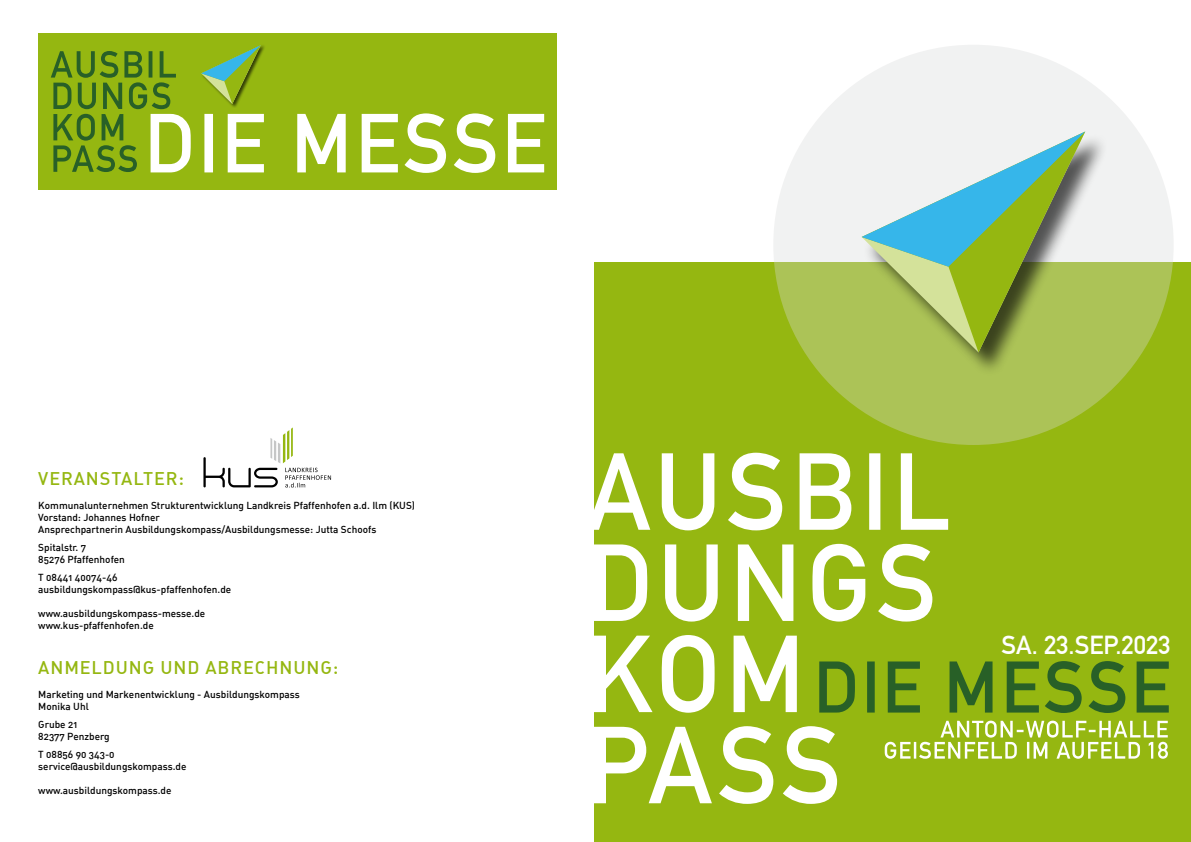
<style>
.page{position:relative;width:1191px;height:842px;background:#fff}
.page>*{position:absolute;margin:0;border:0;box-sizing:border-box;transform-origin:0 0}
.t1{font:700 25.5px "DIN Alternate";color:#fff}
.t2{font:700 23.6px "DIN Alternate";letter-spacing:.025em;color:#fff}
.t3{font:18px "DIN Medium Alternate";letter-spacing:.05em;color:#95b711}
.t4{font:10px/12px "DIN Medium Alternate";color:#000}
</style>
<div class="page">
<div style="left:595px;top:263px;width:596px;height:579px;background:#95b711"></div>
<svg style="left:773px;top:45px;width:400px;height:400px;fill:#f1f2f2"></svg>
<div style="left:862px;top:133px;width:246px;height:244px;background:#000;opacity:.66"></div>
<svg style="left:861px;top:267px;width:224px;height:85px;fill:#acc357"></svg>
<svg style="left:861px;top:132px;width:224px;height:135px"></svg>
<svg style="left:819px;top:661px;width:349px;height:52px"></svg>
<svg style="left:595px;top:726px;width:242px;height:78px"></svg>
<svg style="left:595px;top:635px;width:202px;height:78px"></svg>
<svg style="left:595px;top:544px;width:337px;height:78px"></svg>
<svg style="left:595px;top:453px;width:353px;height:77px"></svg>
<svg style="left:884px;top:721px;width:283px;height:38px"></svg>
<div style="left:38px;top:33px;width:519px;height:157px;background:#95b711"></div>
<svg style="left:51px;top:45px;width:493px;height:128px"></svg>
<svg style="left:203px;top:427px;width:128px;height:61px"></svg>
<h3 class="t3" style="left:38px;top:467px;width:147px">VERANSTALTER:</h3>
<p class="t4" style="left:38px;top:499px;width:378px">Kommunalunternehmen Strukturentwicklung Landkreis Pfaffenhofen a.d. Ilm (KUS)<br>Vorstand: Johannes Hofner<br>Ansprechpartnerin Ausbildungskompass/Ausbildungsmesse: Jutta Schoofs</p>
<p class="t4" style="left:38px;top:541px;width:88px">Spitalstr. 7<br>85276 Pfaffenhofen</p>
<p class="t4" style="left:38px;top:571px;width:194px">T 08441 40074-46 ausbildungskompass@kus-pfaffenhofen.de</p>
<p class="t4" style="left:38px;top:607px;width:168px">www.ausbildungskompass-messe.de www.kus-pfaffenhofen.de</p>
<h3 class="t3" style="left:38px;top:656px;width:301px">ANMELDUNG UND ABRECHNUNG:</h3>
<p class="t4" style="left:38px;top:688px;width:263px">Marketing und Markenentwicklung - Ausbildungskompass<br>Monika Uhl</p>
<p class="t4" style="left:38px;top:718px;width:73px">Grube 21<br>82377 Penzberg</p>
<p class="t4" style="left:38px;top:748px;width:150px">T 08856 90 343-0 service@ausbildungskompass.de</p>
<p class="t4" style="left:38px;top:784px;width:135px">www.ausbildungskompass.de</p>
<h1 class="t1" style="left:1001px;top:625px;width:170px">SA. 23.SEP.2023</h1>
<h2 class="t2" style="left:1004px;top:628px;width:169px">SA. 25.SEP. 2021</h2>
</div>
